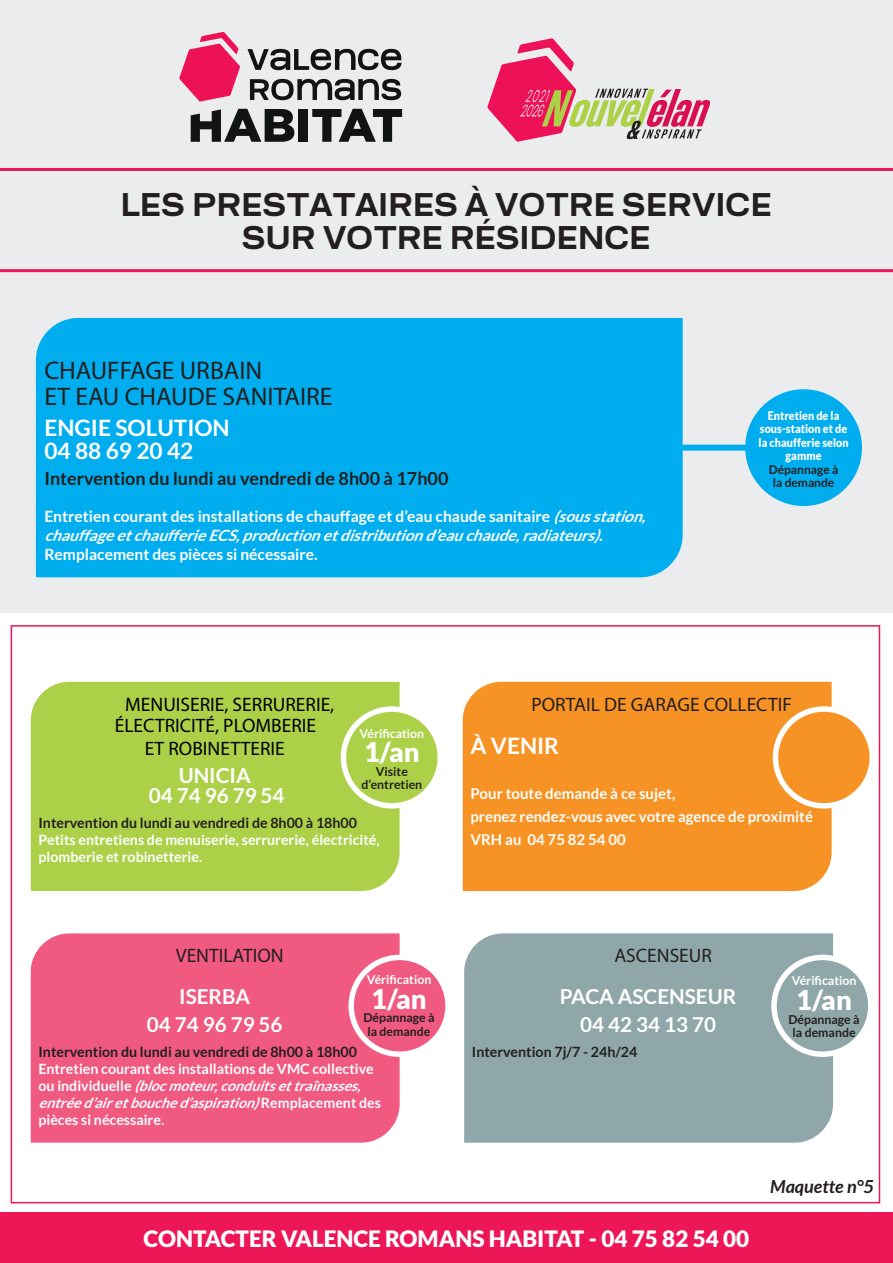
<style>
.page{position:relative;width:893px;height:1263px;background:#fff}
.page>*{position:absolute;margin:0;border:0;box-sizing:border-box;transform-origin:0 0}
.t1{font:30px "Manophiser";color:#231f20}
.texte{font:900 27.3px "Lato";color:#fff}
.texte-2{font:25.5px/25.5px "Myriad Pro";color:#231f20}
.texte-3{font:700 22.65px "Lato";color:#fff}
.t2{font:900 22.5px "Lato";color:#fff}
.texte-4{font:700 20.7px "Lato";color:#fff}
.texte-5{font:19.5px/21px "Myriad Pro";color:#000001}
.texte-6{font:19.5px "Myriad Pro";color:#231f20}
.texte-7{font:700 18px "Lato";color:#231f20}
.t3{font:italic 700 18px "Lato";color:#231f20}
.texte-8{font:italic 700 15.6px/18.8px "Lato";color:#fff}
.texte-9{font:700 15.6px "Lato";color:#fff}
.texte-10{font:700 15px/22.6px "Lato";color:#fff}
.texte-11{font:700 14.25px/17.1px "Lato";color:#fff}
.texte-12{font:700 14.25px "Lato";color:#231f20}
.texte-13{font:700 12.3px "Lato";color:#231f20}
.texte-14{font:700 12.3px "Lato";color:#fff}
.texte-15{font:900 12px/13.5px "Lato";color:#fff;text-align:center;scale:.9 1}
.texte-16{font:700 12px "Lato";color:#231f20}
.s1{font-style:normal}
.s2{font-style:italic}
</style>
<div class="page">
<div style="left:0;top:0;width:893px;height:612px;background:#ebecee"></div>
<svg style="left:487px;top:38px;width:223px;height:104px"></svg>
<svg style="left:247px;top:49px;width:155px;height:21px"></svg>
<svg style="left:250px;top:79px;width:151px;height:21px"></svg>
<div style="left:299px;top:109px;width:9px;height:33px;background:#101414"></div>
<svg style="left:312px;top:109px;width:90px;height:33px"></svg>
<svg style="left:191px;top:109px;width:103px;height:33px"></svg>
<svg style="left:179px;top:32px;width:61px;height:70px"></svg>
<hr style="left:0;top:168px;width:893px;height:3px;background:#ed1657">
<hr style="left:0;top:269px;width:893px;height:3px;background:#ed1657">
<div style="left:0;top:1213px;width:893px;height:50px;background:#ed1657"></div>
<div style="left:557px;top:445px;width:199px;height:6px;background:#00aeef"></div>
<div style="left:36px;top:318px;width:647px;height:259px;background:#00aeef"></div>
<div style="left:745px;top:389px;width:117px;height:117px;background:#00aeef;border-radius:50%"></div>
<div style="left:463px;top:682px;width:369px;height:209px;background:#f79324"></div>
<div style="left:775px;top:709px;width:97px;height:97px;background:#f79324;border-radius:50%"></div>
<div style="left:773px;top:706px;width:102px;height:102px;border:5px solid #fff;border-radius:50%"></div>
<div style="left:31px;top:682px;width:369px;height:209px;background:#acd149"></div>
<div style="left:343px;top:709px;width:97px;height:97px;background:#acd149;border-radius:50%"></div>
<div style="left:341px;top:706px;width:102px;height:102px;border:5px solid #fff;border-radius:50%"></div>
<div style="left:31px;top:933px;width:369px;height:210px;background:#f05980"></div>
<div style="left:351px;top:957px;width:97px;height:97px;background:#f05980;border-radius:50%"></div>
<div style="left:348px;top:955px;width:103px;height:102px;border:5px solid #fff;border-radius:50%"></div>
<div style="left:464px;top:933px;width:369px;height:210px;background:#90a7a9"></div>
<div style="left:774px;top:957px;width:97px;height:97px;background:#90a7a9;border-radius:50%"></div>
<div style="left:771px;top:955px;width:102px;height:102px;border:5px solid #fff;border-radius:50%"></div>
<p class="t1" style="left:121px;top:186px;width:653px">LES PRESTATAIRES À VOTRE SERVICE</p>
<p class="t1" style="left:242px;top:219px;width:410px">SUR VOTRE RÉSIDENCE</p>
<p class="texte-2" style="left:44px;top:358px;width:290px">CHAUFFAGE URBAIN<br>ET EAU CHAUDE SANITAIRE</p>
<p class="texte-3" style="left:44px;top:415px;width:187px">ENGIE SOLUTION</p>
<p class="texte-3" style="left:44px;top:437px;width:151px">04 88 69 20 42</p>
<p class="texte-7" style="left:44px;top:468px;width:406px">Intervention du lundi au vendredi de 8h00 à 17h00</p>
<p class="texte-8" style="left:44px;top:507px;width:609px"><span class="s1">Entretien courant des installations de chauffage et d’eau chaude sanitaire</span> (sousstation, chauffageetchaufferieECS,productionetdistributiond’eauchaude,radiateurs).</p>
<p class="texte-9" style="left:44px;top:545px;width:275px">Remplacement des pièces si nécessaire.</p>
<p class="texte-15" style="left:768px;top:409px;width:81px">Entretien de la</p>
<p class="texte-15" style="left:759px;top:422px;width:102px">sous-station et de la chaufferie selon gamme</p>
<p class="texte-16" style="left:769px;top:463px;width:71px">Dépannage à</p>
<p class="texte-16" style="left:773px;top:476px;width:63px">la demande</p>
<p class="texte-5" style="left:115px;top:693px;width:221px;text-indent:10px">MENUISERIE, SERRURERIE,<br>ÉLECTRICITÉ, PLOMBERIE</p>
<p class="texte-5" style="left:145px;top:738px;width:142px">ET ROBINETTERIE</p>
<p class="texte-4" style="left:179px;top:763px;width:74px">UNICIA</p>
<p class="texte-4" style="left:149px;top:784px;width:137px">04 74 96 79 54</p>
<p class="texte-12" style="left:38px;top:815px;width:320px">Intervention du lundi au vendredi de 8h00 à 18h00</p>
<p class="texte-11" style="left:38px;top:831px;width:343px">Petits entretiens de menuiserie, serrurerie, électricité, plomberie et robinetterie.</p>
<p class="texte-14" style="left:360px;top:726px;width:66px">Vérification</p>
<p class="texte" style="left:364px;top:736px;width:57px">1/an</p>
<p class="texte-13" style="left:376px;top:764px;width:34px">Visite</p>
<p class="texte-13" style="left:361px;top:778px;width:62px">d’entretien</p>
<p class="texte-6" style="left:176px;top:944px;width:109px">VENTILATION</p>
<p class="texte-4" style="left:179px;top:984px;width:72px">ISERBA</p>
<p class="texte-4" style="left:147px;top:1013px;width:137px">04 74 96 79 56</p>
<p class="texte-12" style="left:38px;top:1043px;width:320px">Intervention du lundi au vendredi de 8h00 à 18h00</p>
<p class="texte-11" style="left:38px;top:1060px;width:344px">Entretien courant des installations de VMC collective o u i n d i v i d u e l l e <span class="s2">(blocmoteur,conduitsettraînasses, entréed’airetbouched’aspiration)</span>R e m p l a c e m e n t d e s pièces si nécessaire.</p>
<p class="texte-14" style="left:367px;top:973px;width:66px">Vérification</p>
<p class="texte" style="left:371px;top:983px;width:57px">1/an</p>
<p class="texte-13" style="left:363px;top:1011px;width:73px">Dépannage à</p>
<p class="texte-13" style="left:367px;top:1024px;width:65px">la demande</p>
<p class="texte-6" style="left:531px;top:692px;width:262px">PORTAIL DE GARAGE COLLECTIF</p>
<p class="texte-3" style="left:470px;top:733px;width:90px">À VENIR</p>
<p class="texte-10" style="left:470px;top:782px;width:206px">Pour toute demande à ce sujet,</p>
<p class="texte-10" style="left:470px;top:805px;width:344px">prenez rendez-vous avec votre agence de proximité<br>VRH au 04 75 82 54 00</p>
<p class="texte-6" style="left:614px;top:944px;width:99px">ASCENSEUR</p>
<p class="texte-4" style="left:560px;top:984px;width:178px">PACA ASCENSEUR</p>
<p class="texte-4" style="left:580px;top:1013px;width:137px">04 42 34 13 70</p>
<p class="texte-12" style="left:472px;top:1043px;width:167px">Intervention 7j/7 - 24h/24</p>
<p class="texte-14" style="left:792px;top:974px;width:66px">Vérification</p>
<p class="texte" style="left:796px;top:984px;width:57px">1/an</p>
<p class="texte-13" style="left:788px;top:1012px;width:73px">Dépannage à</p>
<p class="texte-13" style="left:792px;top:1026px;width:65px">la demande</p>
<p class="t3" style="left:770px;top:1176px;width:105px">Maquette n°5</p>
<p class="t2" style="left:143px;top:1225px;width:607px">CONTACTER VALENCE ROMANS HABITAT - 04 75 82 54 00</p>
</div>
